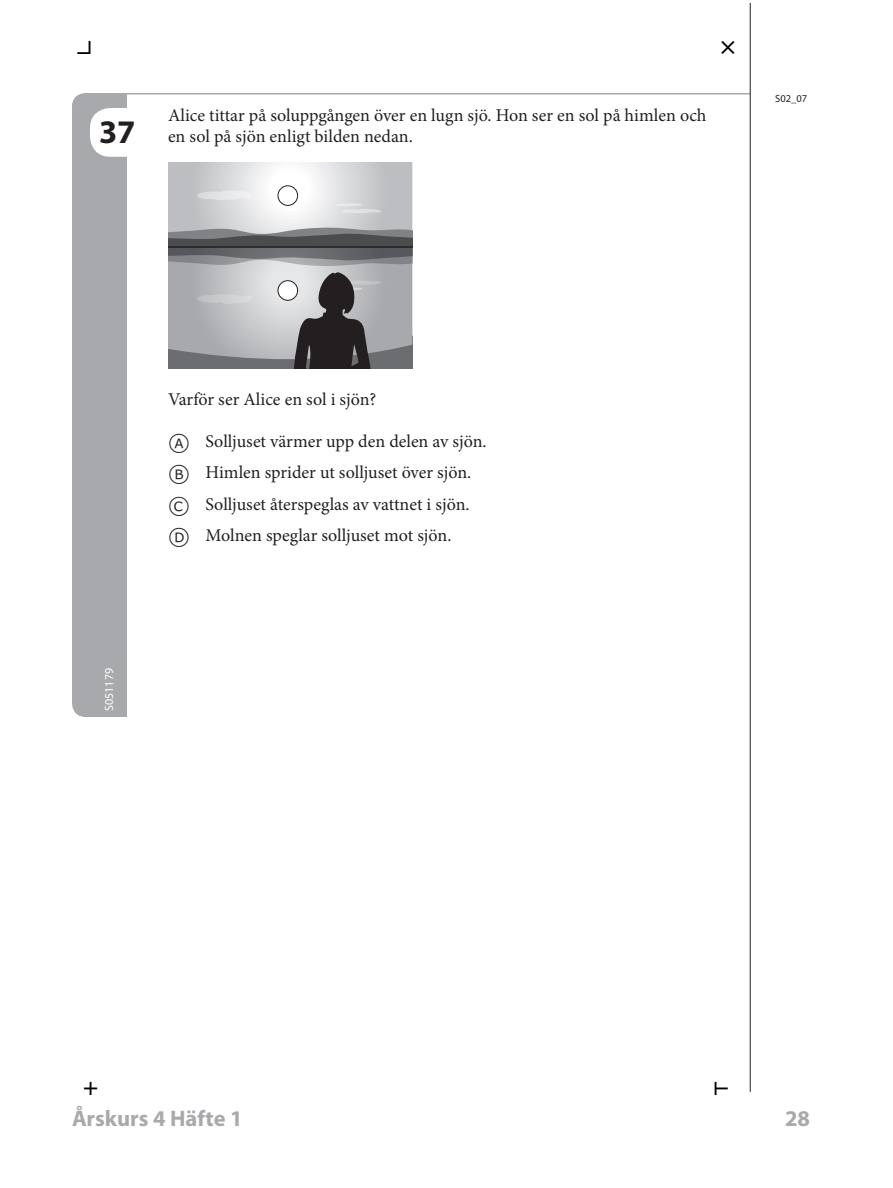
<style>
.page{position:relative;width:893px;height:1188px;background:#fff}
.page>*{position:absolute;margin:0;border:0;box-sizing:border-box;transform-origin:0 0}
.ItemNumber{font:700 33px "Myriad Pro";color:#231f20}
.t1{font:700 22.5px "Myriad Pro";color:#a8a9ad}
.t2{font:18px/31.5px "Minion Pro";color:#231f20}
.t3{font:18px "DPCLAYOUT";color:#000}
.t4{font:12px "Myriad Pro";color:#fff}
.t5{font:10.5px "Myriad Pro";color:#231f20}
.s1{font-family:"TIMSS options";font-size:24px}
</style>
<div class="page">
<div style="left:72px;top:93px;width:54px;height:624px;background:#a8a9ad"></div>
<hr style="left:89px;top:93px;width:661px;height:1px;background:#a8a9ad">
<svg style="left:168px;top:162px;width:244px;height:65px"></svg>
<div style="left:278px;top:186px;width:20px;height:19px;background:#fff;border-radius:50%"></div>
<div style="left:278px;top:185px;width:20px;height:21px;border:1px solid #231f20;border-radius:50%"></div>
<svg style="left:168px;top:227px;width:244px;height:142px;background:#8f8f92"></svg>
<div style="left:278px;top:281px;width:20px;height:19px;background:#fff;border-radius:50%"></div>
<div style="left:278px;top:280px;width:20px;height:21px;border:1px solid #231f20;border-radius:50%"></div>
<hr style="left:168px;top:246px;width:244px;height:2px;background:#231f20">
<svg style="left:197px;top:190px;width:56px;height:10px"></svg>
<svg style="left:335px;top:203px;width:46px;height:10px"></svg>
<hr style="left:750px;top:3px;width:1px;height:1089px;background:#231f20">
<div style="left:90px;top:108px;width:63px;height:49px;background:#fff;border-radius:20px"></div>
<p class="t3" style="left:77px;top:41px;width:15px">k</p>
<p class="ItemNumber" style="left:99px;top:110px;width:38px">37</p>
<p class="t3" style="left:722px;top:41px;width:15px">m</p>
<p class="t2" style="left:168px;top:105px;width:540px;line-height:21px">Alice tittar på soluppgången över en lugn sjö. Hon ser en sol på himlen och en sol på sjön enligt bilden nedan.</p>
<p class="t5" style="left:775px;top:92px;width:33px">S02_07</p>
<p class="t4" style="left:102px;top:711px;width:44px;rotate:-90deg">S051179</p>
<p class="t2" style="left:168px;top:383px;width:210px">Varför ser Alice en sol i sjön?</p>
<p class="t2" style="left:170px;top:425px;width:319px"><span class="s1">a</span> Solljuset värmer upp den delen av sjön. <span class="s1">b</span> Himlen sprider ut solljuset över sjön. <span class="s1">c</span> Solljuset återspeglas av vattnet i sjön. <span class="s1">d</span> Molnen speglar solljuset mot sjön.</p>
<p class="t3" style="left:84px;top:1082px;width:15px">l</p>
<p class="t3" style="left:715px;top:1082px;width:15px">n</p>
<p class="t1" style="left:72px;top:1103px;width:172px">Årskurs 4 Häfte 1</p>
<p class="t1" style="left:72px;top:1106px;width:78px">G4_S02</p>
<p class="t1" style="left:785px;top:1103px;width:26px">28</p>
</div>
